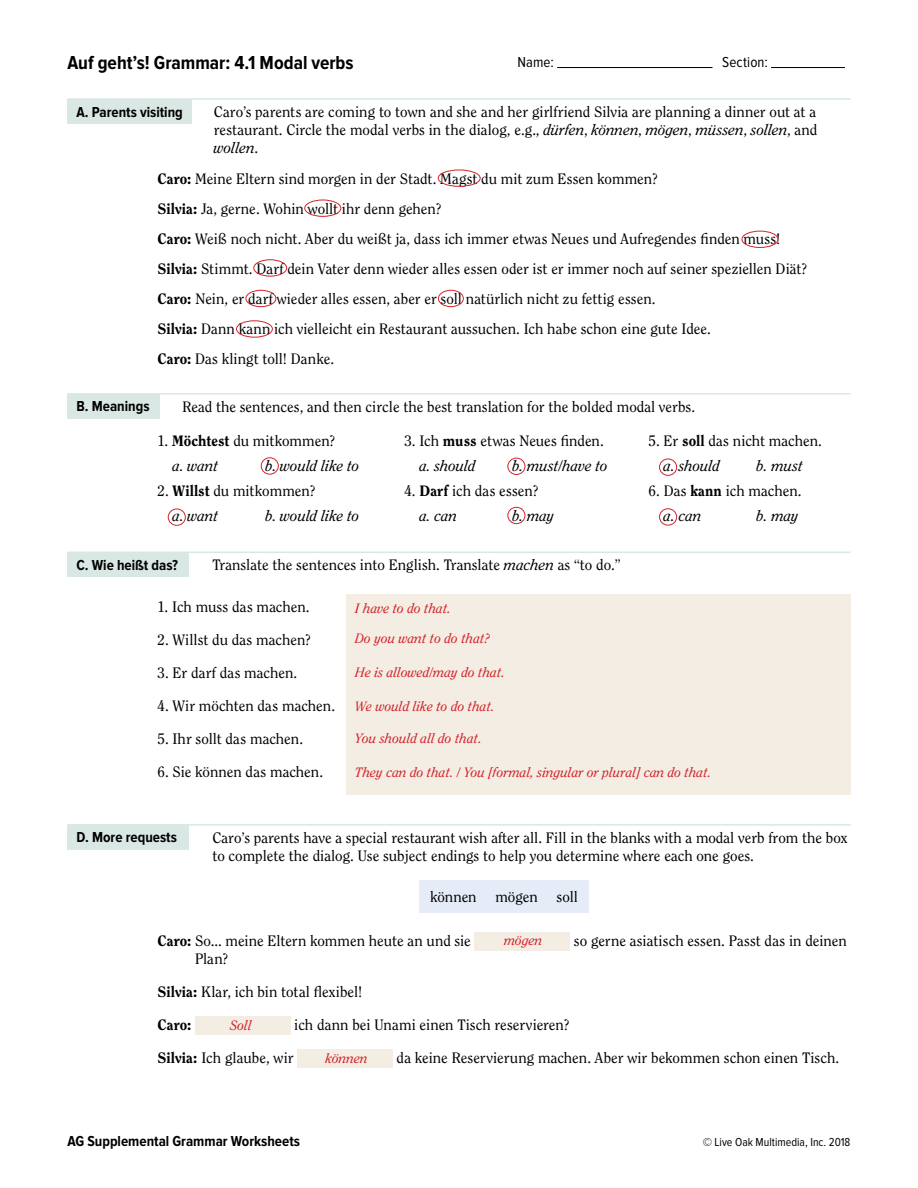
<style>
.page{position:relative;width:918px;height:1188px;background:#fff}
.page>*{position:absolute;margin:0;border:0;box-sizing:border-box;transform-origin:0 0}
.t1{font:700 19.5px "Proxima Nova Cond";color:#000}
.t2{font:15px/30px "Clearface Std";color:#000}
.t3{font:700 15px "Proxima Nova Cond";color:#000}
.t4{font:italic 15px "Clearface Std";letter-spacing:-.005em;color:#000}
.t5{font:15px "Proxima Nova Cond";letter-spacing:.01em;color:#000}
.t6{font:800 15px "Clearface Std";color:#000}
.t7{font:italic 13.5px "Clearface Std";color:#d2232a}
.t8{font:12px "Proxima Nova Cond";color:#000}
.s1{font-style:italic}
.s2{font-weight:800}
</style>
<div class="page">
<hr style="left:557px;top:67px;width:155px;height:1px;background:#000">
<hr style="left:771px;top:67px;width:74px;height:1px;background:#000">
<div style="left:68px;top:99px;width:124px;height:25px;background:#d9e8e4"></div>
<hr style="left:68px;top:98px;width:782px;height:2px;background:#d9e8e4">
<div style="left:68px;top:394px;width:92px;height:25px;background:#d9e8e4"></div>
<hr style="left:68px;top:393px;width:782px;height:2px;background:#d9e8e4">
<div style="left:68px;top:552px;width:121px;height:25px;background:#d9e8e4"></div>
<hr style="left:68px;top:552px;width:782px;height:1px;background:#d9e8e4">
<div style="left:346px;top:594px;width:505px;height:200px;background:#f4ede3"></div>
<div style="left:68px;top:825px;width:121px;height:25px;background:#d9e8e4"></div>
<hr style="left:68px;top:824px;width:782px;height:2px;background:#d9e8e4">
<div style="left:475px;top:932px;width:95px;height:19px;background:#f4ede3"></div>
<div style="left:195px;top:1016px;width:96px;height:19px;background:#f4ede3"></div>
<div style="left:297px;top:1049px;width:96px;height:19px;background:#f4ede3"></div>
<div style="left:419px;top:880px;width:170px;height:33px;background:#e5ecf7"></div>
<div style="left:438px;top:170px;width:42px;height:17px;border:1px solid #d2232a;border-radius:50%"></div>
<div style="left:305px;top:200px;width:36px;height:17px;border:1px solid #d2232a;border-radius:50%"></div>
<div style="left:742px;top:231px;width:36px;height:17px;border:1px solid #d2232a;border-radius:50%"></div>
<div style="left:254px;top:260px;width:33px;height:16px;border:1px solid #d2232a;border-radius:50%"></div>
<div style="left:246px;top:290px;width:30px;height:17px;border:1px solid #d2232a;border-radius:50%"></div>
<div style="left:438px;top:290px;width:26px;height:17px;border:1px solid #d2232a;border-radius:50%"></div>
<div style="left:236px;top:321px;width:37px;height:16px;border:1px solid #d2232a;border-radius:50%"></div>
<div style="left:168px;top:509px;width:18px;height:17px;border:1px solid #d2232a;border-radius:50%"></div>
<div style="left:261px;top:458px;width:18px;height:16px;border:1px solid #d2232a;border-radius:50%"></div>
<div style="left:508px;top:458px;width:17px;height:17px;border:1px solid #d2232a;border-radius:50%"></div>
<div style="left:508px;top:507px;width:17px;height:17px;border:1px solid #d2232a;border-radius:50%"></div>
<div style="left:659px;top:459px;width:18px;height:17px;border:1px solid #d2232a;border-radius:50%"></div>
<div style="left:659px;top:509px;width:18px;height:16px;border:1px solid #d2232a;border-radius:50%"></div>
<h1 class="t1" style="left:68px;top:54px;width:288px">Auf geht’s! Grammar: 4.1 Modal verbs</h1>
<p class="t5" style="left:518px;top:55px;width:38px">Name:</p>
<p class="t5" style="left:722px;top:55px;width:47px">Section:</p>
<p class="t3" style="left:76px;top:105px;width:108px">A. Parents visiting</p>
<p class="t2" style="left:214px;top:103px;width:605px;line-height:18px;text-align:justify">Caro’s parents are coming to town and she and her girlfriend Silvia are planning a dinner out at a restaurant. Circle the modal verbs in the dialog, e.g., <span class="s1">dürfen</span>, <span class="s1">können</span>, <span class="s1">mögen</span>, <span class="s1">müssen</span>, <span class="s1">sollen</span>, and <span class="s1">wollen</span>.</p>
<p class="t2" style="left:157px;top:163px;width:651px"><span class="s2">Caro:</span> Meine Eltern sind morgen in der Stadt. Magst du mit zum Essen kommen?<br><span class="s2">Silvia:</span> Ja, gerne. Wohin wollt ihr denn gehen?<br><span class="s2">Caro:</span> Weiß noch nicht. Aber du weißt ja, dass ich immer etwas Neues und Aufregendes finden muss!<br><span class="s2">Silvia:</span> Stimmt. Darf dein Vater denn wieder alles essen oder ist er immer noch auf seiner speziellen Diät?<br><span class="s2">Caro:</span> Nein, er darf wieder alles essen, aber er soll natürlich nicht zu fettig essen.<br><span class="s2">Silvia:</span> Dann kann ich vielleicht ein Restaurant aussuchen. Ich habe schon eine gute Idee.<br><span class="s2">Caro:</span> Das klingt toll! Danke.</p>
<p class="t3" style="left:76px;top:400px;width:75px">B. Meanings</p>
<p class="t2" style="left:182px;top:392px;width:514px">Read the sentences, and then circle the best translation for the bolded modal verbs.</p>
<p class="t2" style="left:172px;top:429px;width:164px;line-height:24.9px;text-indent:-15px">1. <span class="s2">Möchtest</span> du mitkommen? <span class="s1">a. want</span></p>
<p class="t2" style="left:664px;top:429px;width:160px;line-height:24.9px;text-indent:-15px">5. Er <span class="s2">soll</span> das nicht machen. <span class="s1">a. should</span></p>
<p class="t2" style="left:419px;top:429px;width:186px;line-height:24.9px;text-indent:-15px">3. Ich <span class="s2">muss</span> etwas Neues finden. <span class="s1">a. should</span></p>
<p class="t4" style="left:757px;top:457px;width:48px">b. must</p>
<p class="t2" style="left:664px;top:478px;width:139px;line-height:24.9px;text-indent:-15px">6. Das <span class="s2">kann</span> ich machen. <span class="s1">a. can</span></p>
<p class="t4" style="left:266px;top:457px;width:95px">b. would like to</p>
<p class="t2" style="left:173px;top:478px;width:145px;line-height:24.9px;text-indent:-15px">2. <span class="s2">Willst</span> du mitkommen? <span class="s1">a. want</span></p>
<p class="t4" style="left:512px;top:457px;width:97px">b. must/have to</p>
<p class="t2" style="left:419px;top:478px;width:121px;line-height:24.9px;text-indent:-15px">4. <span class="s2">Darf</span> ich das essen? <span class="s1">a. can</span></p>
<p class="t4" style="left:266px;top:507px;width:95px">b. would like to</p>
<p class="t4" style="left:512px;top:507px;width:44px">b. may</p>
<p class="t4" style="left:757px;top:507px;width:44px">b. may</p>
<p class="t3" style="left:76px;top:558px;width:103px">C. Wie heißt das?</p>
<p class="t2" style="left:212px;top:550px;width:410px">Translate the sentences into English. Translate <span class="s1">machen</span> as “to do.”</p>
<p class="t2" style="left:158px;top:592px;width:154px">1. Ich muss das machen.</p>
<p class="t2" style="left:158px;top:625px;width:155px">2. Willst du das machen?</p>
<p class="t2" style="left:158px;top:658px;width:141px">3. Er darf das machen.</p>
<p class="t2" style="left:158px;top:691px;width:179px">4. Wir möchten das machen.</p>
<p class="t2" style="left:158px;top:724px;width:147px">5. Ihr sollt das machen.</p>
<p class="t2" style="left:158px;top:757px;width:167px">6. Sie können das machen.</p>
<p class="t7" style="left:355px;top:600px;width:97px">I have to do that.</p>
<p class="t7" style="left:355px;top:631px;width:136px">Do you want to do that?</p>
<p class="t7" style="left:355px;top:665px;width:151px">He is allowed/may do that.</p>
<p class="t7" style="left:355px;top:698px;width:141px">We would like to do that.</p>
<p class="t7" style="left:355px;top:731px;width:128px">You should all do that.</p>
<p class="t7" style="left:355px;top:764px;width:357px">They can do that. / You [formal, singular or plural] can do that.</p>
<p class="t3" style="left:76px;top:831px;width:102px">D. More requests</p>
<p class="t2" style="left:212px;top:829px;width:637px;line-height:18px">Caro’s parents have a special restaurant wish after all. Fill in the blanks with a modal verb from the box to complete the dialog. Use subject endings to help you determine where each one goes.</p>
<p class="t2" style="left:430px;top:882px;width:48px">können</p>
<p class="t2" style="left:495px;top:882px;width:44px">mögen</p>
<p class="t2" style="left:556px;top:882px;width:23px">soll</p>
<p class="t2" style="left:158px;top:926px;width:315px"><span class="s2">Caro:</span> So... meine Eltern kommen heute an und sie</p>
<p class="t2" style="left:574px;top:926px;width:274px">so gerne asiatisch essen. Passt das in deinen</p>
<p class="t2" style="left:195px;top:944px;width:35px">Plan?</p>
<p class="t2" style="left:158px;top:977px;width:206px"><span class="s2">Silvia:</span> Klar, ich bin total flexibel!</p>
<p class="t6" style="left:158px;top:1015px;width:35px">Caro:</p>
<p class="t2" style="left:294px;top:1010px;width:277px">ich dann bei Unami einen Tisch reservieren?</p>
<p class="t2" style="left:158px;top:1043px;width:138px"><span class="s2">Silvia:</span> Ich glaube, wir</p>
<p class="t2" style="left:397px;top:1043px;width:444px">da keine Reservierung machen. Aber wir bekommen schon einen Tisch.</p>
<p class="t7" style="left:504px;top:932px;width:40px">mögen</p>
<p class="t7" style="left:230px;top:1018px;width:23px">Soll</p>
<p class="t7" style="left:325px;top:1050px;width:44px">können</p>
<p class="t3" style="left:68px;top:1134px;width:234px">AG Supplemental Grammar Worksheets</p>
<p class="t8" style="left:703px;top:1136px;width:149px">© Live Oak Multimedia, Inc. 2018</p>
</div>
